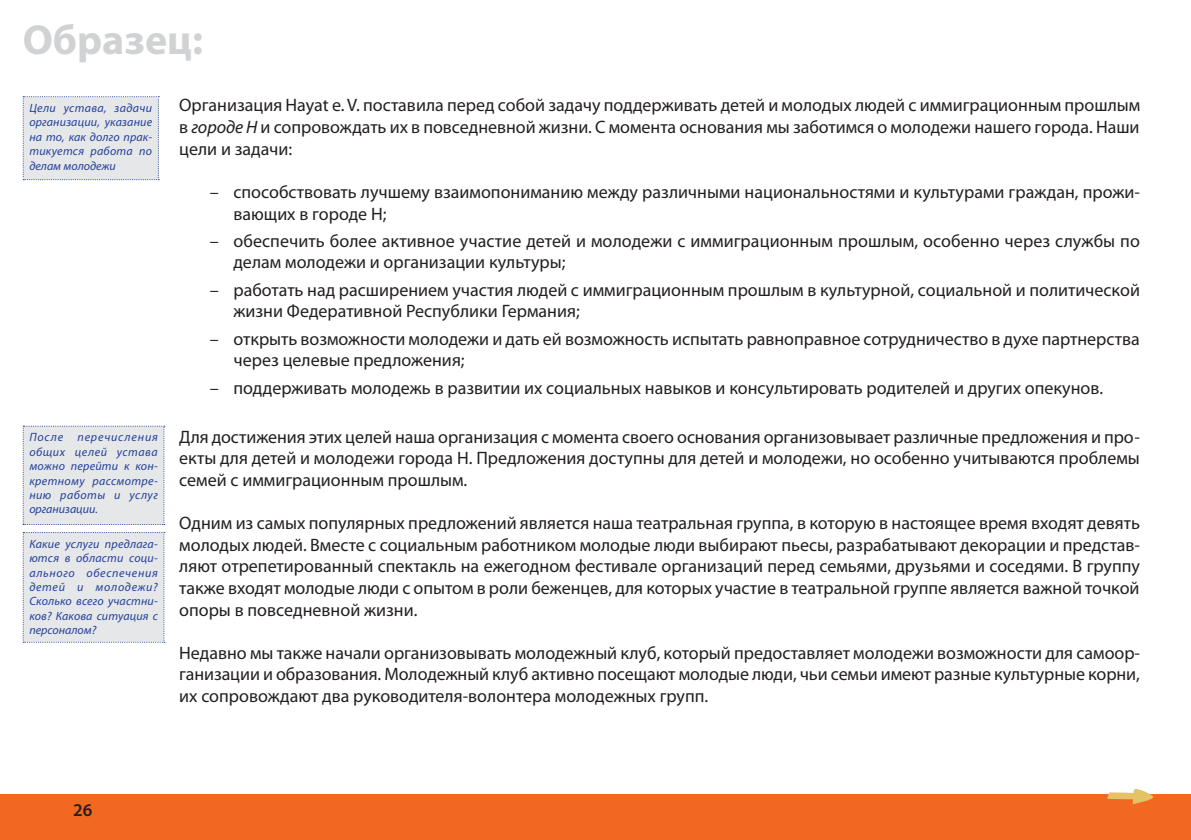
<style>
.page{position:relative;width:1191px;height:840px;background:#fff}
.page>*{position:absolute;margin:0;border:0;box-sizing:border-box;transform-origin:0 0}
.Rubrik_re{font:700 42px "Myriad Pro";color:#d1d2d4}
.Fließtext{font:18px/21.6px "Myriad Pro";color:#231f20;text-align:justify}
.Fließtext_Aufzählung{font:18px/21.6px "Myriad Pro";color:#231f20}
.t1{font:600 18px "Myriad Pro";color:#231f20}
.Randnotiz{font:italic 12px/14.4px "Myriad Pro";letter-spacing:.01em;color:#223f99;text-align:justify}
.s1{font-style:italic}
</style>
<div class="page">
<div style="left:0;top:794px;width:1191px;height:45px;background:#f36821"></div>
<div style="left:23px;top:96px;width:136px;height:84px;background:#e6e7e9"></div>
<div style="left:23px;top:425px;width:142px;height:99px;background:#e6e7e9"></div>
<div style="left:23px;top:532px;width:142px;height:110px;background:#e6e7e9"></div>
<svg style="left:1107px;top:789px;width:46px;height:14px"></svg>
<p class="Rubrik_re" style="left:23px;top:13px;width:182px">Образец:</p>
<p class="Randnotiz" style="left:29px;top:100px;width:124px">Цели устава, задачи организации, указание на то, как долго прак&shy;тикуется работа по делам молодежи</p>
<p class="Randnotiz" style="left:29px;top:429px;width:130px">После перечисления общих целей устава можно перейти к кон&shy;кретному рассмотре&shy;нию работы и услуг организации.</p>
<p class="Randnotiz" style="left:29px;top:536px;width:130px">Какие услуги предлага&shy;ются в области соци&shy;ального обеспечения детей и молодежи?<br>Сколько всего участни&shy;ков? Какова ситуация с персоналом?</p>
<p class="Fließtext" style="left:179px;top:94px;width:962px">Организация Hayat e. V. поставила перед собой задачу поддерживать детей и молодых людей с иммиграционным прошлым в <span class="s1">городе Н</span> и сопровождать их в повседневной жизни. С момента основания мы заботимся о молодежи нашего города. Наши цели и задачи:</p>
<h1 class="Fließtext_Aufzählung" style="left:233px;top:181px;width:908px;text-indent:-24px">– способствовать лучшему взаимопониманию между различными национальностями и культурами граждан, прожи&shy;вающих в городе Н;</h1>
<h1 class="Fließtext_Aufzählung" style="left:233px;top:229px;width:908px;text-indent:-24px">– обеспечить более активное участие детей и молодежи с иммиграционным прошлым, особенно через службы по делам молодежи и организации культуры;</h1>
<h1 class="Fließtext_Aufzählung" style="left:233px;top:278px;width:908px;text-indent:-24px">– работать над расширением участия людей с иммиграционным прошлым в культурной, социальной и политической жизни Федеративной Республики Германия;</h1>
<h1 class="Fließtext_Aufzählung" style="left:233px;top:327px;width:907px;text-indent:-24px">– открыть возможности молодежи и дать ей возможность испытать равноправное сотрудничество в духе партнерства через целевые предложения;</h1>
<h1 class="Fließtext_Aufzählung" style="left:210px;top:376px;width:895px">– поддерживать молодежь в развитии их социальных навыков и консультировать родителей и других опекунов.</h1>
<p class="Fließtext" style="left:179px;top:425px;width:962px">Для достижения этих целей наша организация с момента своего основания организовывает различные предложения и про&shy;екты для детей и молодежи города Н. Предложения доступны для детей и молодежи, но особенно учитываются проблемы семей с иммиграционным прошлым.</p>
<p class="Fließtext" style="left:179px;top:511px;width:962px">Одним из самых популярных предложений является наша театральная группа, в которую в настоящее время входят девять молодых людей. Вместе с социальным работником молодые люди выбирают пьесы, разрабатывают декорации и представ&shy;ляют отрепетированный спектакль на ежегодном фестивале организаций перед семьями, друзьями и соседями. В группу также входят молодые люди с опытом в роли беженцев, для которых участие в театральной группе является важной точкой опоры в повседневной жизни.</p>
<p class="Fließtext" style="left:179px;top:641px;width:962px">Недавно мы также начали организовывать молодежный клуб, который предоставляет молодежи возможности для самоор&shy;ганизации и образования. Молодежный клуб активно посещают молодые люди, чьи семьи имеют разные культурные корни, их сопровождают два руководителя-волонтера молодежных групп.</p>
<p class="t1" style="left:73px;top:797px;width:21px">26</p>
</div>
